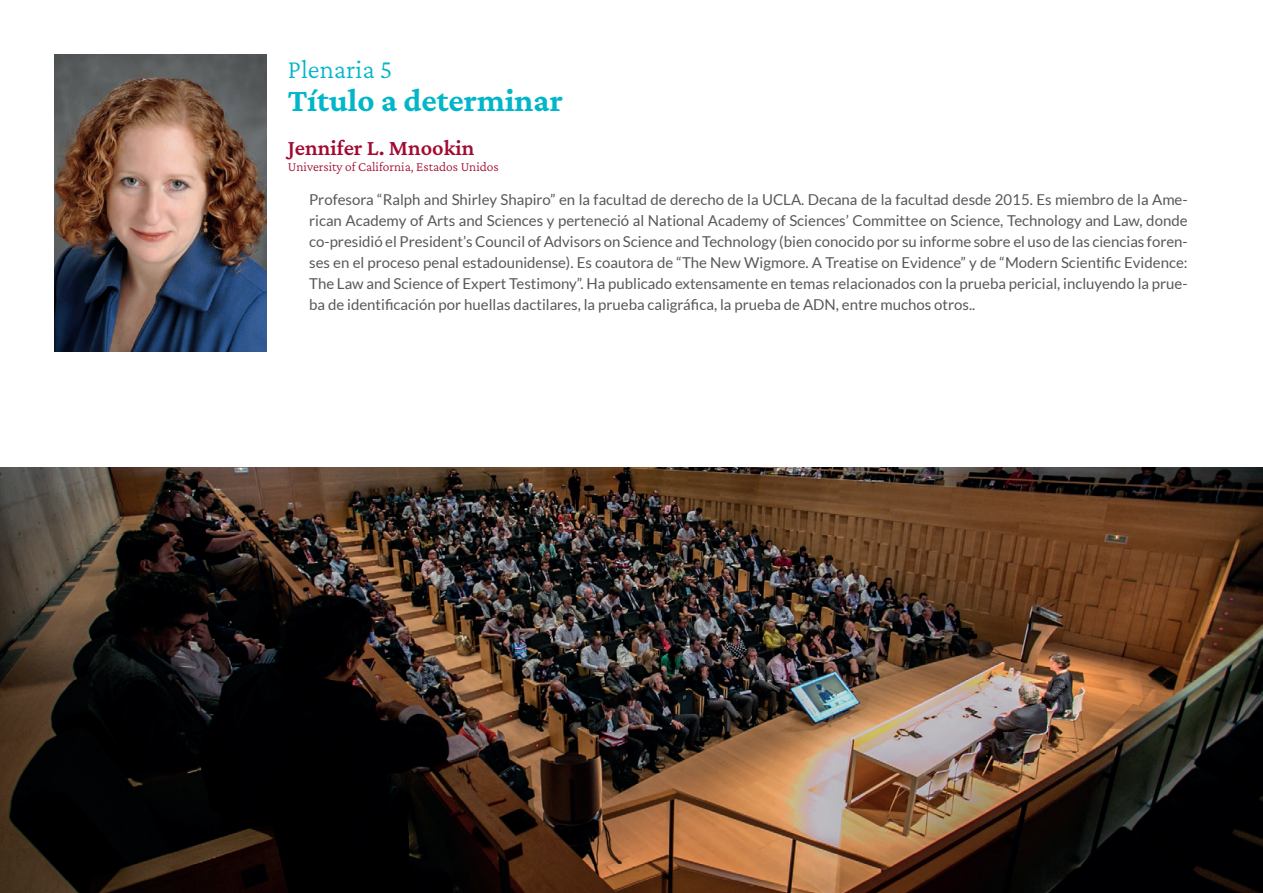
<style>
.page{position:relative;width:1263px;height:893px;background:#fff}
.page>*{position:absolute;margin:0;border:0;box-sizing:border-box;transform-origin:0 0}
.t1{font:700 33px "Crimson Pro";color:#00b6c8}
.t2{font:300 27px "Crimson Pro";color:#00b6c8}
.t3{font:600 22.5px "Crimson Pro";color:#a30a32}
.t4{font:15px/21px "Lato";color:#57585a;text-align:justify}
.t5{font:300 13.5px "Crimson Pro";color:#a30a32}
</style>
<div class="page">
<img style="left:54px;top:54px;width:213px;height:298px">
<img style="left:0;top:468px;width:1263px;height:425px">
<h2 class="t2" style="left:288px;top:52px;width:106px">Plenaria 5</h2>
<h1 class="t1" style="left:288px;top:79px;width:276px">Título a determinar</h1>
<h3 class="t3" style="left:288px;top:134px;width:188px">Jennifer L. Mnookin</h3>
<p class="t5" style="left:288px;top:158px;width:212px">University of California, Estados Unidos</p>
<p class="t4" style="left:309px;top:189px;width:880px">Profesora “Ralph and Shirley Shapiro” en la facultad de derecho de la UCLA. Decana de la facultad desde 2015. Es miembro de la Ame&shy;rican Academy of Arts and Sciences y perteneció al National Academy of Sciences’ Committee on Science, Technology and Law, donde co-presidió el President’s Council of Advisors on Science and Technology (bien conocido por su informe sobre el uso de las ciencias foren&shy;ses en el proceso penal estadounidense). Es coautora de “The New Wigmore. A Treatise on Evidence” y de “Modern Scientific Evidence:<br>The Law and Science of Expert Testimony”. Ha publicado extensamente en temas relacionados con la prueba pericial, incluyendo la prue&shy;ba de identificación por huellas dactilares, la prueba caligráfica, la prueba de ADN, entre muchos otros..</p>
</div>
